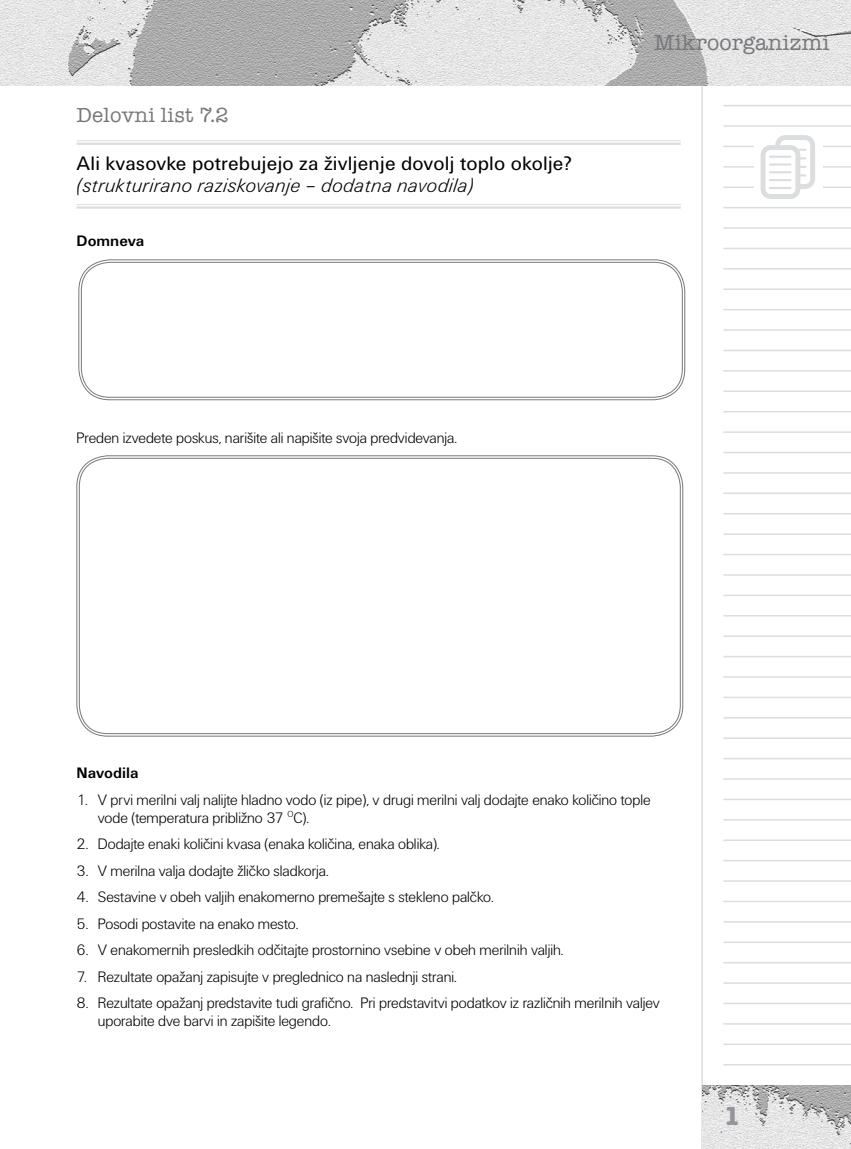
<style>
.page{position:relative;width:851px;height:1149px;background:#fff}
.page>*{position:absolute;margin:0;border:0;box-sizing:border-box;transform-origin:0 0}
.t1{font:700 27px "American Typ Itc DEE";color:#939598}
.t2{font:500 22.5px "American Typ Itc DEE";color:#77787b}
.t3{font:500 21px "American Typ Itc DEE";letter-spacing:.01em;color:#77787b}
.t4{font:20.25px "Unitus TEE";letter-spacing:.01em;color:#000}
.t5{font:20.25px "Unitus DEE Ligh Ital";letter-spacing:.01em;color:#000}
.t6{font:15.75px/18px "Unitus DEE Ligh";color:#000}
.t7{font:700 15.75px "Unitus TEE";color:#000}
</style>
<div class="page">
<svg style="left:701px;top:85px;width:149px;height:1063px"></svg>
<hr style="left:723px;top:125px;width:127px;height:2px;background:#dcddde">
<hr style="left:723px;top:146px;width:127px;height:1px;background:#dcddde">
<hr style="left:723px;top:166px;width:127px;height:1px;background:#dcddde">
<hr style="left:723px;top:186px;width:127px;height:2px;background:#dcddde">
<hr style="left:723px;top:207px;width:127px;height:1px;background:#dcddde">
<div style="left:754px;top:133px;width:68px;height:68px;background:#fff"></div>
<img style="left:702px;top:1084px;width:148px;height:64px">
<hr style="left:723px;top:105px;width:127px;height:1px;background:#dcddde">
<hr style="left:723px;top:227px;width:127px;height:2px;background:#dcddde">
<hr style="left:723px;top:247px;width:127px;height:2px;background:#dcddde">
<hr style="left:723px;top:268px;width:127px;height:1px;background:#dcddde">
<hr style="left:723px;top:288px;width:127px;height:2px;background:#dcddde">
<hr style="left:723px;top:309px;width:127px;height:1px;background:#dcddde">
<hr style="left:723px;top:329px;width:127px;height:2px;background:#dcddde">
<hr style="left:723px;top:349px;width:127px;height:2px;background:#dcddde">
<hr style="left:723px;top:370px;width:127px;height:1px;background:#dcddde">
<hr style="left:723px;top:390px;width:127px;height:2px;background:#dcddde">
<hr style="left:723px;top:411px;width:127px;height:1px;background:#dcddde">
<hr style="left:723px;top:431px;width:127px;height:2px;background:#dcddde">
<hr style="left:723px;top:451px;width:127px;height:2px;background:#dcddde">
<hr style="left:723px;top:472px;width:127px;height:1px;background:#dcddde">
<hr style="left:723px;top:492px;width:127px;height:2px;background:#dcddde">
<hr style="left:723px;top:513px;width:127px;height:1px;background:#dcddde">
<hr style="left:723px;top:533px;width:127px;height:1px;background:#dcddde">
<hr style="left:723px;top:553px;width:127px;height:2px;background:#dcddde">
<hr style="left:723px;top:574px;width:127px;height:1px;background:#dcddde">
<hr style="left:723px;top:594px;width:127px;height:2px;background:#dcddde">
<hr style="left:723px;top:615px;width:127px;height:1px;background:#dcddde">
<hr style="left:723px;top:635px;width:127px;height:1px;background:#dcddde">
<hr style="left:723px;top:655px;width:127px;height:2px;background:#dcddde">
<hr style="left:723px;top:676px;width:127px;height:1px;background:#dcddde">
<hr style="left:723px;top:696px;width:127px;height:2px;background:#dcddde">
<hr style="left:723px;top:716px;width:127px;height:2px;background:#dcddde">
<hr style="left:723px;top:737px;width:127px;height:1px;background:#dcddde">
<hr style="left:723px;top:757px;width:127px;height:2px;background:#dcddde">
<hr style="left:723px;top:778px;width:127px;height:1px;background:#dcddde">
<hr style="left:723px;top:798px;width:127px;height:2px;background:#dcddde">
<hr style="left:723px;top:818px;width:127px;height:2px;background:#dcddde">
<hr style="left:723px;top:839px;width:127px;height:1px;background:#dcddde">
<hr style="left:723px;top:859px;width:127px;height:2px;background:#dcddde">
<hr style="left:723px;top:880px;width:127px;height:1px;background:#dcddde">
<hr style="left:723px;top:900px;width:127px;height:1px;background:#dcddde">
<hr style="left:723px;top:920px;width:127px;height:2px;background:#dcddde">
<hr style="left:723px;top:941px;width:127px;height:1px;background:#dcddde">
<hr style="left:723px;top:961px;width:127px;height:2px;background:#dcddde">
<hr style="left:723px;top:982px;width:127px;height:1px;background:#dcddde">
<hr style="left:723px;top:1002px;width:127px;height:1px;background:#dcddde">
<hr style="left:723px;top:1022px;width:127px;height:2px;background:#dcddde">
<hr style="left:723px;top:1043px;width:127px;height:1px;background:#dcddde">
<hr style="left:723px;top:1063px;width:127px;height:2px;background:#dcddde">
<img style="left:0;top:0;width:850px;height:85px">
<svg style="left:760px;top:135px;width:55px;height:64px"></svg>
<hr style="left:768px;top:155px;width:23px;height:3px;background:#dcddde">
<hr style="left:768px;top:163px;width:23px;height:2px;background:#dcddde">
<hr style="left:768px;top:171px;width:23px;height:2px;background:#dcddde">
<hr style="left:768px;top:179px;width:23px;height:2px;background:#dcddde">
<hr style="left:768px;top:187px;width:23px;height:2px;background:#dcddde">
<hr style="left:77px;top:140px;width:603px;height:1px;background:#dcddde">
<hr style="left:77px;top:142px;width:603px;height:3px;background:#dcddde">
<hr style="left:77px;top:204px;width:603px;height:1px;background:#dcddde">
<hr style="left:77px;top:206px;width:603px;height:3px;background:#dcddde">
<div style="left:79px;top:259px;width:606px;height:141px;border:1px solid #77787b;border-radius:31px"></div>
<div style="left:81px;top:262px;width:601px;height:135px;border:1px solid #77787b;border-radius:29px"></div>
<h3 class="t3" style="left:77px;top:103px;width:153px">Delovni list 7.2</h3>
<p class="t4" style="left:77px;top:152px;width:496px">Ali kvasovke potrebujejo za življenje dovolj toplo okolje?</p>
<p class="t5" style="left:77px;top:175px;width:398px">(strukturirano raziskovanje – dodatna navodila)</p>
<p class="t7" style="left:77px;top:231px;width:69px">Domneva</p>
<p class="t6" style="left:77px;top:428px;width:382px">Preden izvedete poskus, narišite ali napišite svoja predvidevanja.</p>
<h2 class="t2" style="left:653px;top:30px;width:177px">Mikroorganizmi</h2>
<p class="t7" style="left:77px;top:763px;width:63px">Navodila</p>
<p class="t6" style="left:98px;top:790px;width:554px;text-indent:-21px">1. V prvi merilni valj nalijte hladno vodo (iz pipe), v drugi merilni valj dodajte enako količino tople vode (temperatura približno 37 <sup>O</sup>C).</p>
<p class="t6" style="left:77px;top:835px;width:364px">2. Dodajte enaki količini kvasa (enaka količina, enaka oblika).</p>
<p class="t6" style="left:77px;top:861px;width:253px">3. V merilna valja dodajte žličko sladkorja.</p>
<p class="t6" style="left:77px;top:888px;width:418px">4. Sestavine v obeh valjih enakomerno premešajte s stekleno palčko.</p>
<p class="t6" style="left:77px;top:914px;width:223px">5. Posodi postavite na enako mesto.</p>
<p class="t6" style="left:77px;top:941px;width:488px">6. V enakomernih presledkih odčitajte prostornino vsebine v obeh merilnih valjih.</p>
<p class="t6" style="left:77px;top:967px;width:381px">7. Rezultate opažanj zapisujte v preglednico na naslednji strani.</p>
<p class="t6" style="left:98px;top:994px;width:563px;text-indent:-21px">8. Rezultate opažanj predstavite tudi grafično. Pri predstavitvi podatkov iz različnih merilnih valjev uporabite dve barvi in zapišite legendo.</p>
<h1 class="t1" style="left:723px;top:1099px;width:18px">1</h1>
</div>
